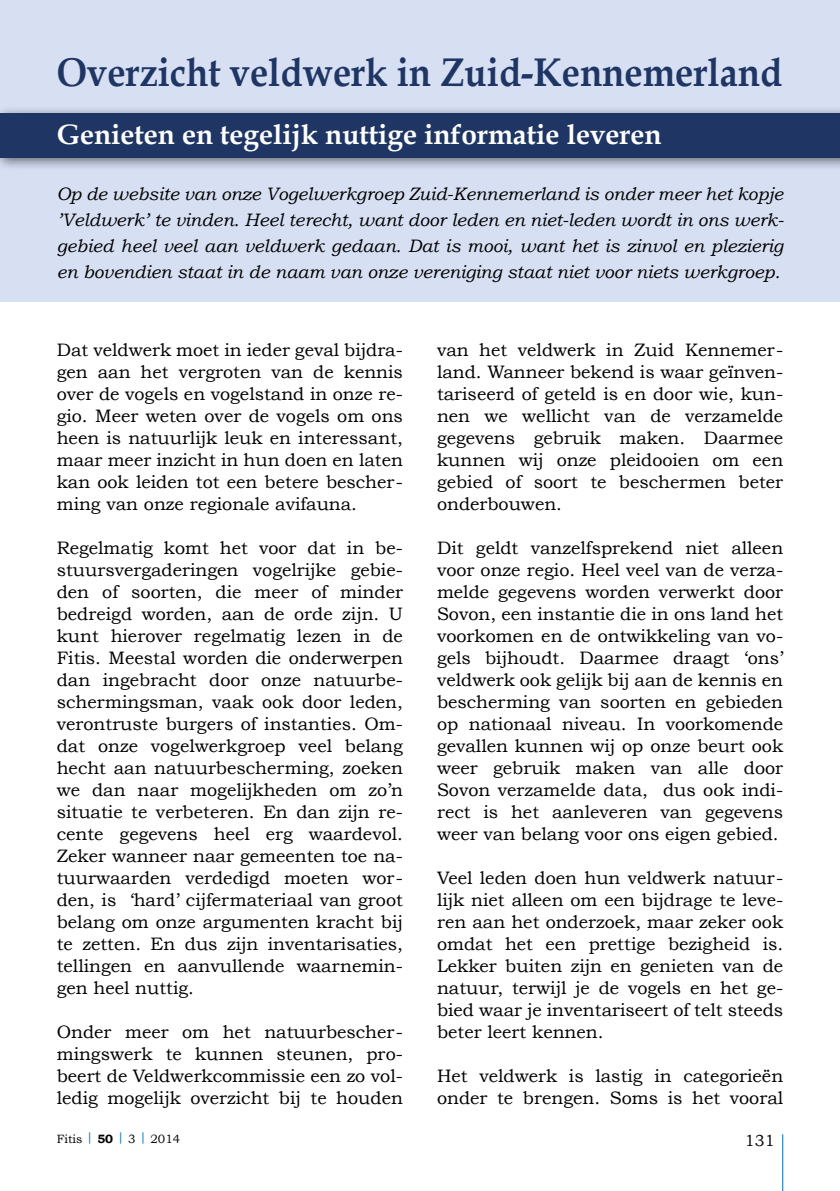
<style>
.page{position:relative;width:840px;height:1191px;background:#fff}
.page>*{position:absolute;margin:0;border:0;box-sizing:border-box;transform-origin:0 0}
.t1{font:700 40px "Book Antiqua";color:#1f3664;scale:.91 1}
.t2{font:700 28px "Book Antiqua";color:#fff}
.t3{font:18px/22px "Bookman Old Style";color:#000;text-align:justify}
.t4{font:italic 18px/26px "Bookman Old Style";color:#000;text-align:justify}
.t5{font:16px "Bookman Old Style";color:#000}
.t6{font:12px "Bookman Old Style";color:#000}
.s1{font-weight:700}
</style>
<div class="page">
<hr style="left:781px;top:1134px;width:1px;height:57px;background:#006eb7">
<div style="left:0;top:0;width:839px;height:301px;background:#d7dff3"></div>
<div style="left:0;top:105px;width:839px;height:66px;background:#000;opacity:.55"></div>
<div style="left:0;top:113px;width:839px;height:45px;background:#1f3664"></div>
<h1 class="t1" style="left:57px;top:49px;width:798px">Overzicht veldwerk in Zuid-Kennemerland</h1>
<h2 class="t2" style="left:57px;top:118px;width:606px">Genieten en tegelijk nuttige informatie leveren</h2>
<p class="t4" style="left:57px;top:181px;width:728px">Op de website van onze Vogelwerkgroep Zuid-Kennemerland is onder meer het kopje ’Veldwerk’ te vinden. Heel terecht, want door leden en niet-leden wordt in ons werk&shy;gebied heel veel aan veldwerk gedaan. Dat is mooi, want het is zinvol en plezierig en bovendien staat in de naam van onze vereniging staat niet voor niets werkgroep.</p>
<p class="t3" style="left:57px;top:339px;width:347px">Dat veldwerk moet in ieder geval bijdra&shy;gen aan het vergroten van de kennis over de vogels en vogelstand in onze re&shy;gio. Meer weten over de vogels om ons heen is natuurlijk leuk en interessant, maar meer inzicht in hun doen en laten kan ook leiden tot een betere bescher&shy;ming van onze regionale avifauna.</p>
<p class="t3" style="left:57px;top:537px;width:347px">Regelmatig komt het voor dat in be&shy;stuursvergaderingen vogelrijke gebie&shy;den of soorten, die meer of minder bedreigd worden, aan de orde zijn. U kunt hierover regelmatig lezen in de Fitis. Meestal worden die onderwerpen dan ingebracht door onze natuurbe&shy;schermingsman, vaak ook door leden, verontruste burgers of instanties. Om&shy;dat onze vogelwerkgroep veel belang hecht aan natuurbescherming, zoeken we dan naar mogelijkheden om zo’n situatie te verbeteren. En dan zijn re&shy;cente gegevens heel erg waardevol.<br>Zeker wanneer naar gemeenten toe na&shy;tuurwaarden verdedigd moeten wor&shy;den, is ‘hard’ cijfermateriaal van groot belang om onze argumenten kracht bij te zetten. En dus zijn inventarisaties, tellingen en aanvullende waarnemin&shy;gen heel nuttig.</p>
<p class="t3" style="left:57px;top:1021px;width:347px">Onder meer om het natuurbescher&shy;mingswerk te kunnen steunen, pro&shy;beert de Veldwerkcommissie een zo vol&shy;ledig mogelijk overzicht bij te houden</p>
<p class="t3" style="left:437px;top:339px;width:347px">van het veldwerk in Zuid Kennemer&shy;land. Wanneer bekend is waar geïnven&shy;tariseerd of geteld is en door wie, kun&shy;nen we wellicht van de verzamelde gegevens gebruik maken. Daarmee kunnen wij onze pleidooien om een gebied of soort te beschermen beter onderbouwen.</p>
<p class="t3" style="left:437px;top:537px;width:347px">Dit geldt vanzelfsprekend niet alleen voor onze regio. Heel veel van de verza&shy;melde gegevens worden verwerkt door Sovon, een instantie die in ons land het voorkomen en de ontwikkeling van vo&shy;gels bijhoudt. Daarmee draagt ‘ons’ veldwerk ook gelijk bij aan de kennis en bescherming van soorten en gebieden op nationaal niveau. In voorkomende gevallen kunnen wij op onze beurt ook weer gebruik maken van alle door Sovon verzamelde data, dus ook indi&shy;rect is het aanleveren van gegevens weer van belang voor ons eigen gebied.</p>
<p class="t3" style="left:437px;top:867px;width:347px">Veel leden doen hun veldwerk natuur&shy;lijk niet alleen om een bijdrage te leve&shy;ren aan het onderzoek, maar zeker ook omdat het een prettige bezigheid is.<br>Lekker buiten zijn en genieten van de natuur, terwijl je de vogels en het ge&shy;bied waar je inventariseert of telt steeds beter leert kennen.</p>
<p class="t3" style="left:437px;top:1065px;width:347px">Het veldwerk is lastig in categorieën onder te brengen. Soms is het vooral</p>
<p class="t6" style="left:57px;top:1132px;width:125px">Fitis <sup>|</sup> <span class="s1">50</span> <sup>|</sup> 3 <sup>|</sup> 2014</p>
<p class="t5" style="left:744px;top:1131px;width:31px">131</p>
</div>
